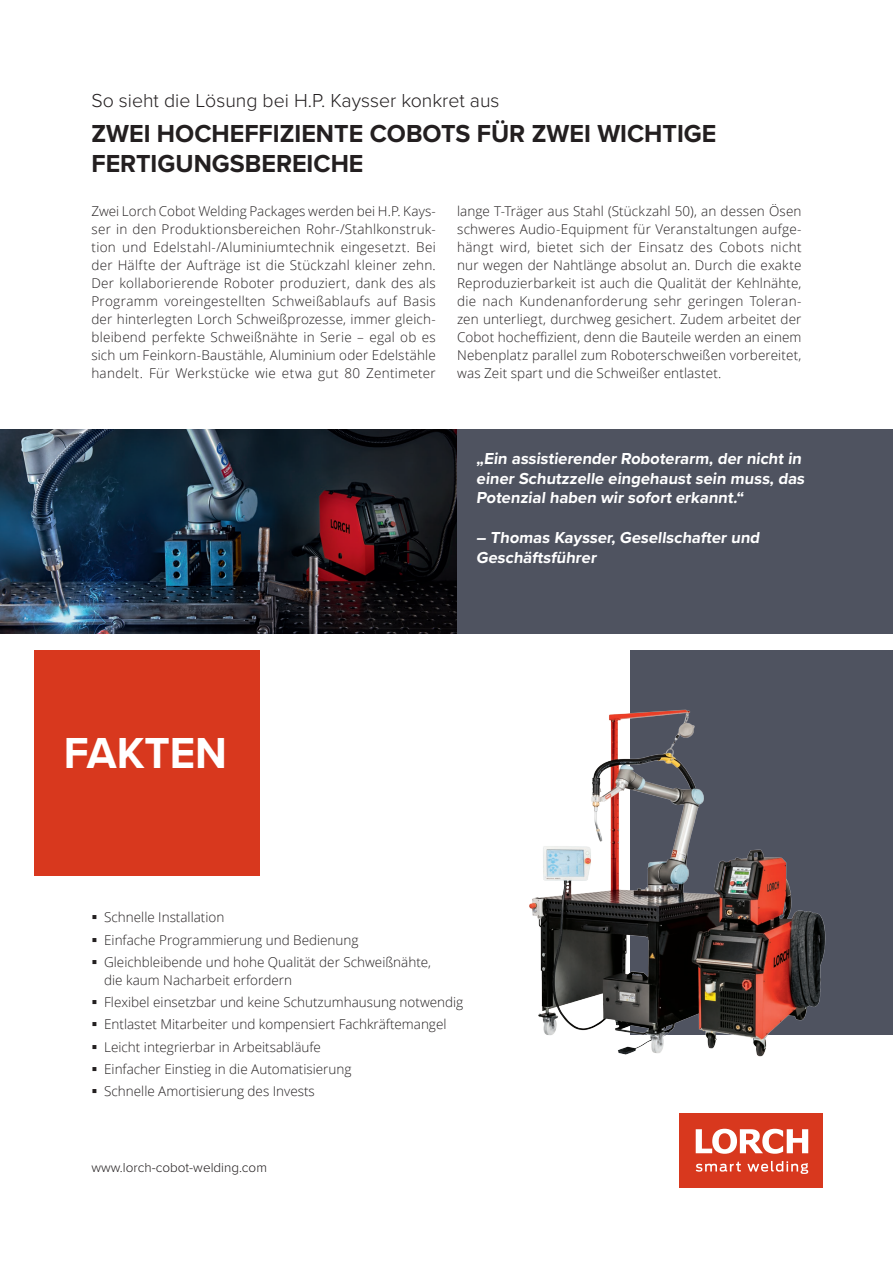
<style>
.page{position:relative;width:893px;height:1263px;background:#fff}
.page>*{position:absolute;margin:0;border:0;box-sizing:border-box;transform-origin:0 0}
.t1{font:700 45px "Proxima Nova";color:#fff}
.t2{font:700 25.5px/30.6px "Proxima Nova";color:#231f20}
.t3{font:300 19.5px "Proxima Nova";color:#231f20}
.t4{font:700 16.5px/19.8px "Proxima Nova";color:#fff}
.t5{font:300 13.5px/18px "Open Sans";color:#231f20;text-align:justify}
.t6{font:300 13.5px "Proxima Nova";color:#231f20}
</style>
<div class="page">
<div style="left:630px;top:651px;width:263px;height:384px;background:#4f5360"></div>
<img style="left:0;top:429px;width:457px;height:205px">
<img style="left:529px;top:709px;width:297px;height:348px">
<div style="left:34px;top:651px;width:225px;height:225px;background:#d8381e"></div>
<div style="left:680px;top:1113px;width:143px;height:74px;background:#d8381e"></div>
<svg style="left:696px;top:1129px;width:112px;height:25px"></svg>
<svg style="left:696px;top:1161px;width:112px;height:13px"></svg>
<div style="left:457px;top:429px;width:436px;height:205px;background:#4f5360"></div>
<h3 class="t3" style="left:91px;top:86px;width:410px">So sieht die Lösung bei H.P. Kaysser konkret aus</h3>
<h2 class="t2" style="left:91px;top:117px;width:627px">ZWEI HOCHEFFIZIENTE COBOTS FÜR ZWEI WICHTIGE<br>FERTIGUNGSBEREICHE</h2>
<p class="t5" style="left:91px;top:202px;width:346px">Zwei Lorch Cobot Welding Packages werden bei H.P. Kays&shy;ser in den Produktionsbereichen Rohr-/Stahlkonstruk&shy;tion und Edelstahl-/Aluminiumtechnik eingesetzt. Bei der Hälfte der Aufträge ist die Stückzahl kleiner zehn.<br>Der kollaborierende Roboter produziert, dank des als Programm voreingestellten Schweißablaufs auf Basis der hinterlegten Lorch Schweißprozesse, immer gleich&shy;bleibend perfekte Schweißnähte in Serie – egal ob es sich um Feinkorn-Baustähle, Aluminium oder Edelstähle handelt. Für Werkstücke wie etwa gut 80 Zentimeter</p>
<p class="t5" style="left:457px;top:202px;width:346px">lange T-Träger aus Stahl (Stückzahl 50), an dessen Ösen schweres Audio-Equipment für Veranstaltungen aufge&shy;hängt wird, bietet sich der Einsatz des Cobots nicht nur wegen der Nahtlänge absolut an. Durch die exakte Reproduzierbarkeit ist auch die Qualität der Kehlnähte, die nach Kundenanforderung sehr geringen Toleran&shy;zen unterliegt, durchweg gesichert. Zudem arbeitet der Cobot hocheffizient, denn die Bauteile werden an einem Nebenplatz parallel zum Roboterschweißen vorbereitet, was Zeit spart und die Schweißer entlastet.</p>
<p class="t4" style="left:476px;top:448px;width:333px">„Ein assistierender Roboterarm, der nicht in einer Schutzzelle eingehaust sein muss, das<br>Potenzial haben wir sofort erkannt.“</p>
<p class="t4" style="left:476px;top:527px;width:288px">– Thomas Kaysser, Gesellschafter und<br>Geschäftsführer</p>
<h1 class="t1" style="left:64px;top:719px;width:165px">FAKTEN</h1>
<p class="t5" style="left:104px;top:906px;width:328px;line-height:22.2px;text-align:left">Schnelle Installation<br>Einfache Programmierung und Bedienung<br>Gleichbleibende und hohe Qualität der Schweißnähte,</p>
<p class="t5" style="left:104px;top:968px;width:361px;line-height:22.2px;text-align:left">die kaum Nacharbeit erfordern<br>Flexibel einsetzbar und keine Schutzumhausung notwendig Entlastet Mitarbeiter und kompensiert Fachkräftemangel Leicht integrierbar in Arbeitsabläufe<br>Einfacher Einstieg in die Automatisierung<br>Schnelle Amortisierung des Invests</p>
<p class="t6" style="left:91px;top:1157px;width:177px">www.lorch-cobot-welding.com</p>
</div>
